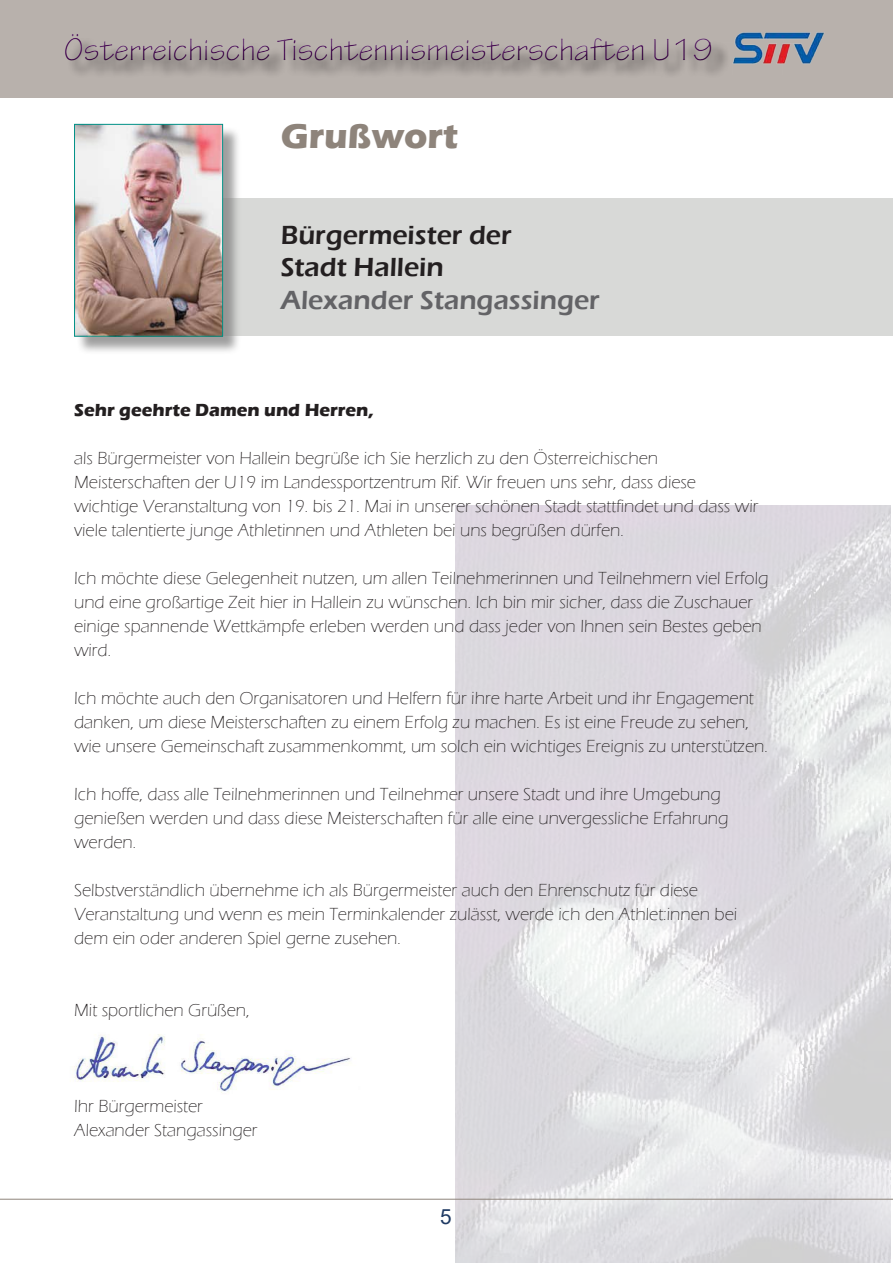
<style>
.page{position:relative;width:893px;height:1263px;background:#fff}
.page>*{position:absolute;margin:0;border:0;box-sizing:border-box;transform-origin:0 0}
.t1{font:700 36px "Eras ITC";color:#8e847b}
.t2{font:33px "Tekton Pro";color:#4a1156}
.t3{font:600 27px/32.4px "Eras ITC";color:#231f20}
.t4{font:600 27px "Eras ITC";color:#636366}
.t5{font:21px "Arial";color:#203b64}
.t6{font:300 18px/24px "Eras ITC";color:#231f20}
.t7{font:700 18px "Eras ITC";color:#231f20}
</style>
<div class="page">
<img style="left:455px;top:506px;width:436px;height:757px">
<hr style="left:0;top:1199px;width:893px;height:1px;background:#8e847b">
<div style="left:0;top:0;width:893px;height:97px;background:#b8b1ac"></div>
<div style="left:67px;top:36px;width:663px;height:42px;background:#b3aca7"></div>
<div style="left:59px;top:26px;width:663px;height:45px;background:#231f20;opacity:.75"></div>
<img style="left:724px;top:32px;width:100px;height:32px">
<div style="left:205px;top:198px;width:688px;height:138px;background:#d8d9d7"></div>
<div style="left:76px;top:126px;width:166px;height:229px;background:#808080;opacity:.75"></div>
<img style="left:76px;top:126px;width:145px;height:209px">
<div style="left:74px;top:124px;width:149px;height:213px;border:1px solid #009187"></div>
<img style="left:72px;top:1034px;width:279px;height:59px">
<h2 class="t2" style="left:64px;top:31px;width:651px">Österreichische Tischtennismeisterschaften U19</h2>
<h1 class="t1" style="left:281px;top:115px;width:179px">Grußwort</h1>
<h3 class="t3" style="left:281px;top:219px;width:232px">Bürgermeister der<br>Stadt Hallein</h3>
<h3 class="t4" style="left:281px;top:284px;width:321px">Alexander Stangassinger</h3>
<p class="t7" style="left:74px;top:399px;width:301px">Sehr geehrte Damen und Herren,</p>
<p class="t6" style="left:74px;top:446px;width:686px">als Bürgermeister von Hallein begrüße ich Sie herzlich zu den Österreichischen Meisterschaften der U19 im Landessportzentrum Rif. Wir freuen uns sehr, dass diese wichtige Veranstaltung von 19. bis 21. Mai in unserer schönen Stadt stattfindet und dass wir viele talentierte junge Athletinnen und Athleten bei uns begrüßen dürfen.</p>
<p class="t6" style="left:74px;top:566px;width:696px">Ich möchte diese Gelegenheit nutzen, um allen Teilnehmerinnen und Teilnehmern viel Erfolg und eine großartige Zeit hier in Hallein zu wünschen. Ich bin mir sicher, dass die Zuschauer einige spannende Wettkämpfe erleben werden und dass jeder von Ihnen sein Bestes geben wird.</p>
<p class="t6" style="left:74px;top:686px;width:695px">Ich möchte auch den Organisatoren und Helfern für ihre harte Arbeit und ihr Engagement danken, um diese Meisterschaften zu einem Erfolg zu machen. Es ist eine Freude zu sehen, wie unsere Gemeinschaft zusammenkommt, um solch ein wichtiges Ereignis zu unterstützen.</p>
<p class="t6" style="left:74px;top:782px;width:656px">Ich hoffe, dass alle Teilnehmerinnen und Teilnehmer unsere Stadt und ihre Umgebung genießen werden und dass diese Meisterschaften für alle eine unvergessliche Erfahrung werden.</p>
<p class="t6" style="left:74px;top:878px;width:664px">Selbstverständlich übernehme ich als Bürgermeister auch den Ehrenschutz für diese<br>Veranstaltung und wenn es mein Terminkalender zulässt, werde ich den Athlet:innen bei dem ein oder anderen Spiel gerne zusehen.</p>
<p class="t6" style="left:74px;top:998px;width:177px">Mit sportlichen Grüßen,</p>
<p class="t6" style="left:74px;top:1094px;width:185px">Ihr Bürgermeister<br>Alexander Stangassinger</p>
<p class="t5" style="left:440px;top:1202px;width:13px">5</p>
</div>
